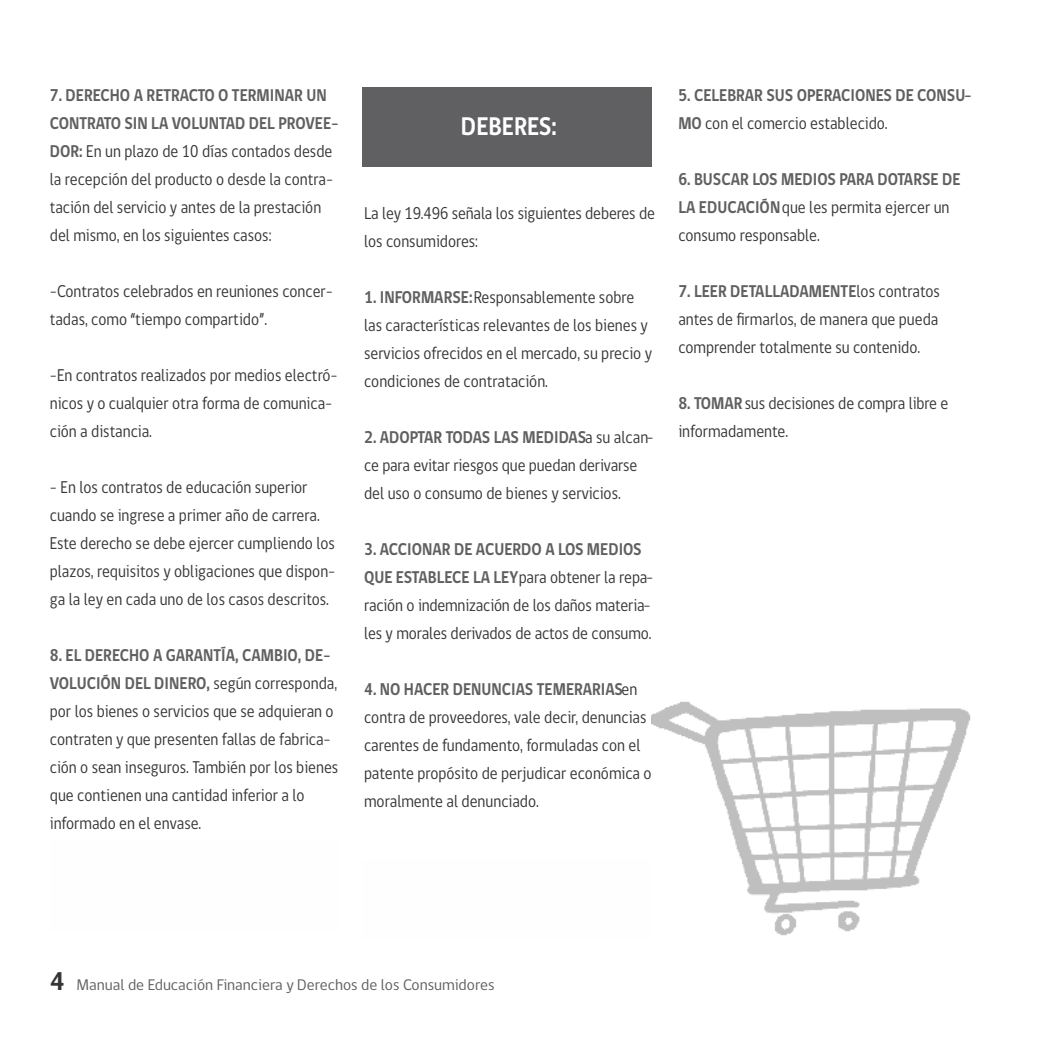
<style>
.page{position:relative;width:1042px;height:1042px;background:#fff}
.page>*{position:absolute;margin:0;border:0;box-sizing:border-box;transform-origin:0 0}
.t1{font:700 26.25px "gob CL";color:#fefefe;scale:.89 1}
.t2{font:17.5px/28px "gob CL";color:#373435;scale:.89 1}
.t3{font:700 17.5px/28px "gob CL";color:#606062;scale:.89 1}
.t4{font:15.75px "gob CL";color:#606062}
.s1{font-weight:700;color:#606062}
.s2{font-weight:400;color:#373435}
.s3{font-weight:700;font-size:26.25px;color:#373435}
</style>
<div class="page">
<img style="left:652px;top:701px;width:319px;height:235px">
<div style="left:362px;top:88px;width:290px;height:79px;background:#606062"></div>
<p class="t2" style="left:50px;top:82px;width:326px"><span class="s1">7. DERECHO A RETRACTO O TERMINAR UN CONTRATO SIN LA VOLUNTAD DEL PROVEE-DOR:</span> En un plazo de 10 días contados desde la recepción del producto o desde la contra&shy;tación del servicio y antes de la prestación del mismo, en los siguientes casos:</p>
<p class="t2" style="left:50px;top:278px;width:320px">-Contratos celebrados en reuniones concer&shy;tadas, como “tiempo compartido”.</p>
<p class="t2" style="left:50px;top:362px;width:325px">-En contratos realizados por medios electró&shy;nicos y o cualquier otra forma de comunica&shy;ción a distancia.</p>
<p class="t2" style="left:50px;top:474px;width:322px">- En los contratos de educación superior cuando se ingrese a primer año de carrera.<br>Este derecho se debe ejercer cumpliendo los plazos, requisitos y obligaciones que dispon&shy;ga la ley en cada uno de los casos descritos.</p>
<p class="t2" style="left:50px;top:642px;width:326px"><span class="s1">8. EL DERECHO A GARANTÍA, CAMBIO, DE-VOLUCIÓN DEL DINERO,</span> según corresponda, por los bienes o servicios que se adquieran o contraten y que presenten fallas de fabrica&shy;ción o sean inseguros. También por los bienes que contienen una cantidad inferior a lo informado en el envase.</p>
<h1 class="t1" style="left:461px;top:116px;width:109px">DEBERES:</h1>
<p class="t2" style="left:364px;top:201px;width:328px">La ley 19.496 señala los siguientes deberes de los consumidores:</p>
<p class="t2" style="left:364px;top:285px;width:325px"><span class="s1">1. INFORMARSE:</span> Responsablemente sobre las características relevantes de los bienes y servicios ofrecidos en el mercado, su precio y condiciones de contratación.</p>
<p class="t2" style="left:364px;top:425px;width:327px"><span class="s1">2. ADOPTAR TODAS LAS MEDIDAS</span>a su alcan&shy;ce para evitar riesgos que puedan derivarse del uso o consumo de bienes y servicios.</p>
<p class="t2" style="left:364px;top:537px;width:326px"><span class="s1">3. ACCIONAR DE ACUERDO A LOS MEDIOS QUE ESTABLECE LA LEY</span> para obtener la repa&shy;ración o indemnización de los daños materia&shy;les y morales derivados de actos de consumo.</p>
<p class="t2" style="left:364px;top:677px;width:324px"><span class="s1">4. NO HACER DENUNCIAS TEMERARIAS</span>en contra de proveedores, vale decir, denuncias carentes de fundamento, formuladas con el patente propósito de perjudicar económica o moralmente al denunciado.</p>
<p class="t3" style="left:678px;top:82px;width:331px">5. CELEBRAR SUS OPERACIONES DE CONSU-<br>MO <span class="s2">con el comercio establecido.</span></p>
<p class="t3" style="left:678px;top:166px;width:319px">6. BUSCAR LOS MEDIOS PARA DOTARSE DE<br>LA EDUCACIÓN <span class="s2">que les permita ejercer un consumo responsable.</span></p>
<p class="t2" style="left:678px;top:278px;width:295px;text-align:justify"><span class="s1">7. LEER DETALLADAMENTE</span>los contratos antes de firmarlos, de manera que pueda comprender totalmente su contenido.</p>
<p class="t2" style="left:678px;top:390px;width:305px"><span class="s1">8. TOMAR</span>sus decisiones de compra libre e informadamente.</p>
<p class="t4" style="left:50px;top:978px;width:446px"><span class="s3">4</span> Manual de Educación Financiera y Derechos de los Consumidores</p>
</div>
